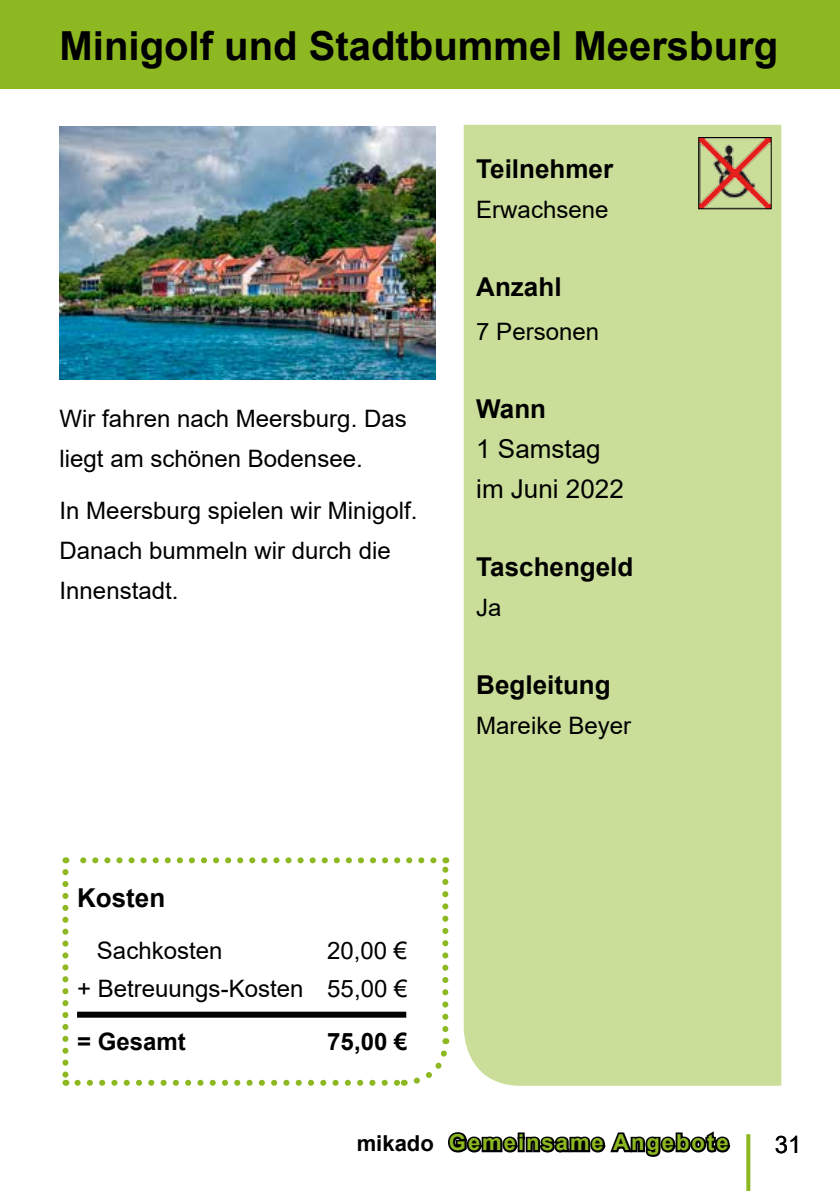
<style>
.page{position:relative;width:840px;height:1191px;background:#fff}
.page>*{position:absolute;margin:0;border:0;box-sizing:border-box;transform-origin:0 0}
.t1{font:700 40px "Arial";color:#000}
.t2{font:700 26px "Arial";color:#000}
.t3{font:26px/40px "Arial";color:#000}
.t4{font:24px/40px "Arial";color:#000}
.t5{font:700 24px "Arial";color:#000}
.t6{font:700 22px "Arial";letter-spacing:.09em;color:#8db821}
.s1{color:#000}
</style>
<div class="page">
<div style="left:0;top:0;width:839px;height:89px;background:#8db821"></div>
<div style="left:463px;top:125px;width:317px;height:960px;background:#cade99"></div>
<svg style="left:746px;top:1134px;width:4px;height:57px"></svg>
<svg style="left:448px;top:1131px;width:283px;height:26px"></svg>
<svg style="left:77px;top:1079px;width:320px;height:6px"></svg>
<svg style="left:62px;top:872px;width:6px;height:213px"></svg>
<svg style="left:403px;top:1038px;width:47px;height:48px"></svg>
<svg style="left:442px;top:857px;width:6px;height:172px"></svg>
<svg style="left:65px;top:857px;width:368px;height:6px"></svg>
<img style="left:60px;top:126px;width:375px;height:253px">
<div style="left:77px;top:1011px;width:329px;height:6px;background:#000"></div>
<img style="left:699px;top:139px;width:70px;height:68px">
<div style="left:697px;top:137px;width:74px;height:72px;border:1px solid #000"></div>
<h1 class="t1" style="left:60px;top:18px;width:719px">Minigolf und Stadtbummel Meersburg</h1>
<p class="t2" style="left:476px;top:151px;width:138px">Teilnehmer</p>
<p class="t4" style="left:476px;top:190px;width:134px">Erwachsene</p>
<p class="t4" style="left:60px;top:398px;width:348px">Wir fahren nach Meersburg. Das liegt am schönen Bodensee.</p>
<p class="t4" style="left:60px;top:490px;width:359px">In Meersburg spielen wir Minigolf.<br>Danach bummeln wir durch die<br>Innenstadt.</p>
<p class="t2" style="left:476px;top:269px;width:87px">Anzahl</p>
<p class="t4" style="left:476px;top:312px;width:124px">7 Personen</p>
<p class="t2" style="left:476px;top:391px;width:71px">Wann</p>
<p class="t3" style="left:476px;top:429px;width:149px">1 Samstag im Juni 2022</p>
<p class="t2" style="left:476px;top:549px;width:159px">Taschengeld</p>
<p class="t4" style="left:476px;top:588px;width:27px">Ja</p>
<p class="t2" style="left:476px;top:667px;width:136px">Begleitung</p>
<p class="t4" style="left:476px;top:706px;width:156px">Mareike Beyer</p>
<p class="t2" style="left:77px;top:879px;width:90px">Kosten</p>
<p class="t4" style="left:97px;top:930px;width:127px">Sachkosten</p>
<p class="t4" style="left:77px;top:931px;width:332px;line-height:38.2px;text-align:right">20,00 €<br>+ Betreuungs-Kosten 55,00 €</p>
<p class="t5" style="left:77px;top:1024px;width:110px">= Gesamt</p>
<p class="t5" style="left:327px;top:1024px;width:82px">75,00 €</p>
<p class="t6" style="left:356px;top:1127px;width:373px"><span class="s1">mikado</span> Gemeinsame Angebote</p>
<p class="t4" style="left:774px;top:1124px;width:28px">31</p>
</div>
